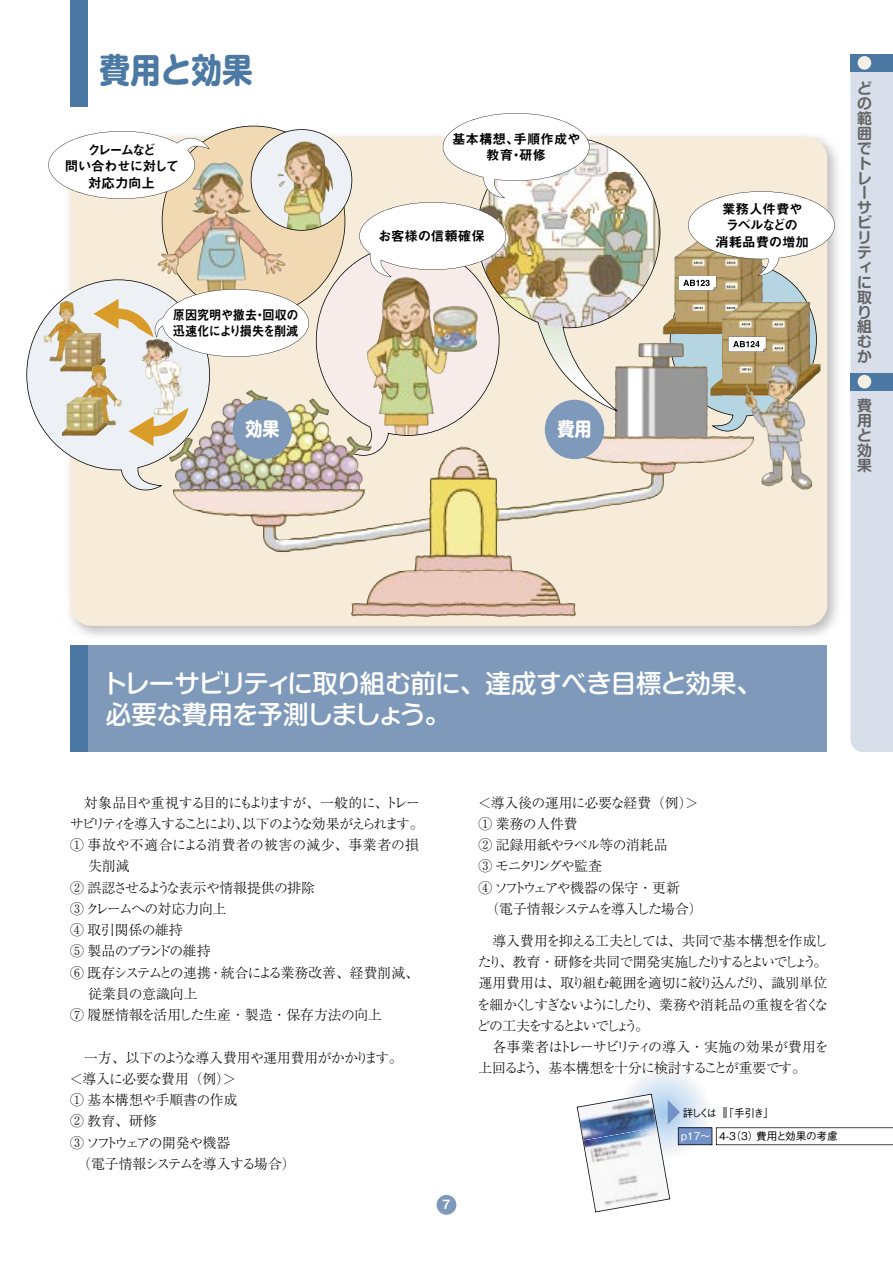
<style>
.page{position:relative;width:893px;height:1263px;background:#fff}
.page>*{position:absolute;margin:0;border:0;box-sizing:border-box;transform-origin:0 0}
.t1{font:700 34.05px "Shin M Go Pro";color:#4b79a3;scale:.9 1}
.t2{font:500 25.5px/30.6px "Shin M Go Pro";letter-spacing:-.03em;color:#fff}
.t3{font:700 18.9px "Shin M Go Pro";color:#fff;scale:.9 1}
.t4{font:700 14.85px/14.9px "Shin M Go Pro De";color:#636363;text-align:justify}
.t5{font:300 13.8px/21.3px "Ryumin Pro";letter-spacing:-.04em;color:#000}
.t6{font:300 13.8px/21.3px "Ryumin Pro";letter-spacing:-.085em;color:#000}
.t7{font:300 13.8px "Ryumin Pro";letter-spacing:-.18em;color:#000}
.t8{font:300 13.8px "Ryumin Pro";color:#000}
.t9{font:300 13.8px "Ryumin Pro";letter-spacing:.01em;color:#000}
.t10{font:300 13.8px "Ryumin Pro";letter-spacing:-.115em;color:#000}
.t11{font:300 13.8px "Ryumin Pro";letter-spacing:-.02em;color:#000}
.t12{font:13.5px/16.2px "Midashi Go Pro MB31";color:#000;text-align:center}
.t13{font:13.5px/16.2px "Midashi Go Pro MB31";letter-spacing:-.03em;color:#000;scale:.9 1}
.t14{font:13.5px/16.2px "Midashi Go Pro MB31";letter-spacing:-.05em;color:#000;text-align:center}
.t15{font:13.5px/16.2px "Midashi Go Pro MB31";letter-spacing:-.03em;color:#000;text-align:center}
.t16{font:12.75px "Midashi Go Pro MB31";color:#fff}
.t17{font:500 10.65px "Gothic BBB Pro";letter-spacing:-.03em;color:#000}
.t18{font:500 10.65px "Gothic BBB Pro";letter-spacing:-.085em;color:#000}
.t19{font:500 10.65px "Gothic BBB Pro";color:#fff}
</style>
<div class="page">
<div style="left:70px;top:137px;width:757px;height:489px;background:#f6ecd9;border-radius:21px"></div>
<img style="left:663px;top:320px;width:7px;height:15px">
<img style="left:761px;top:437px;width:51px;height:53px">
<svg style="left:670px;top:191px;width:165px;height:246px"></svg>
<img style="left:615px;top:343px;width:93px;height:93px">
<img style="left:351px;top:436px;width:403px;height:181px">
<div style="left:545px;top:400px;width:59px;height:59px;background:#7e99ba;border-radius:50%"></div>
<img style="left:589px;top:139px;width:71px;height:272px">
<img style="left:26px;top:113px;width:563px;height:384px">
<svg style="left:618px;top:1066px;width:93px;height:92px"></svg>
<div style="left:70px;top:645px;width:757px;height:107px;background:#7e99ba"></div>
<div style="left:70px;top:645px;width:17px;height:107px;background:#4b79a3"></div>
<svg style="left:577px;top:1094px;width:316px;height:118px"></svg>
<hr style="left:723px;top:1108px;width:4px;height:10px;background:#939393">
<div style="left:437px;top:1195px;width:19px;height:20px;background:#7e99ba;border-radius:50%"></div>
<div style="left:850px;top:72px;width:43px;height:680px;background:#d9dfea"></div>
<div style="left:850px;top:55px;width:43px;height:17px;background:#4b79a3"></div>
<div style="left:850px;top:373px;width:43px;height:17px;background:#4b79a3"></div>
<div style="left:858px;top:56px;width:13px;height:14px;background:#f3efe5;border-radius:50%"></div>
<div style="left:858px;top:375px;width:13px;height:13px;background:#f3efe5;border-radius:50%"></div>
<div style="left:70px;top:0;width:17px;height:106px;background:#4b79a3"></div>
<h1 class="t1" style="left:100px;top:43px;width:172px">費用と効果</h1>
<p class="t14" style="left:65px;top:140px;width:116px">クレームなど<br>問い合わせに対して対応力向上</p>
<p class="t13" style="left:173px;top:305px;width:141px">原因究明や撤去・回収の迅速化により損失を削減</p>
<h3 class="t3" style="left:245px;top:414px;width:39px">効果</h3>
<p class="t12" style="left:452px;top:129px;width:130px">基本構想、手順作成や教育・研修</p>
<p class="t12" style="left:378px;top:226px;width:108px">お客様の信頼確保</p>
<h3 class="t3" style="left:557px;top:414px;width:39px">費用</h3>
<p class="t15" style="left:715px;top:199px;width:95px">業務人件費やラベルなどの<br>消耗品費の増加</p>
<p class="t4" style="left:857px;top:79px;width:16px">どの範囲でトレーサビリティに取り組むか</p>
<p class="t4" style="left:857px;top:396px;width:16px">費用と効果</p>
<h2 class="t2" style="left:102px;top:665px;width:661px">トレーサビリティに取り組む前に、達成すべき目標と効果、必要な費用を予測しましょう。</h2>
<p class="t6" style="left:70px;top:790px;width:351px">　対象品目や重視する目的にもよりますが、一般的に、トレー</p>
<p class="t7" style="left:70px;top:813px;width:355px">サビリティを導入することにより、以下のような効果がえられます。</p>
<p class="t9" style="left:70px;top:834px;width:350px">① 事故や不適合による消費者の被害の減少、事業者の損</p>
<p class="t5" style="left:88px;top:854px;width:43px">失削減</p>
<p class="t5" style="left:70px;top:876px;width:246px">② 誤認させるような表示や情報提供の排除</p>
<p class="t5" style="left:70px;top:897px;width:158px">③ クレームへの対応力向上</p>
<p class="t11" style="left:70px;top:919px;width:114px">④ 取引関係の維持</p>
<p class="t10" style="left:70px;top:940px;width:142px">⑤ 製品のブランドの維持</p>
<p class="t5" style="left:70px;top:961px;width:350px">⑥ 既存システムとの連携・統合による業務改善、経費削減、</p>
<p class="t8" style="left:88px;top:983px;width:111px">従業員の意識向上</p>
<p class="t8" style="left:70px;top:1004px;width:313px">⑦ 履歴情報を活用した生産・製造・保存方法の向上</p>
<p class="t5" style="left:69px;top:1046px;width:335px">　一方、以下のような導入費用や運用費用がかかります。＜導入に必要な費用（例）＞<br>① 基本構想や手順書の作成<br>② 教育、研修<br>③ ソフトウェアの開発や機器<br>　（電子情報システムを導入する場合）</p>
<p class="t16" style="left:443px;top:1194px;width:9px">7</p>
<p class="t5" style="left:478px;top:790px;width:226px">＜導入後の運用に必要な経費（例）＞<br>① 業務の人件費<br>② 記録用紙やラベル等の消耗品<br>③ モニタリングや監査<br>④ ソフトウェアや機器の保守・更新<br>　（電子情報システムを導入した場合）</p>
<p class="t6" style="left:476px;top:929px;width:354px">　導入費用を抑える工夫としては、共同で基本構想を作成したり、教育・研修を共同で開発実施したりするとよいでしょう。運用費用は、取り組む範囲を適切に絞り込んだり、識別単位を細かくしすぎないようにしたり、業務や消耗品の重複を省くなどの工夫をするとよいでしょう。<br>　各事業者はトレーサビリティの導入・実施の効果が費用を上回るよう、基本構想を十分に検討することが重要です。</p>
<p class="t18" style="left:683px;top:1104px;width:36px">詳しくは</p>
<p class="t18" style="left:723px;top:1105px;width:52px">「手引き」</p>
<p class="t19" style="left:679px;top:1127px;width:34px">ｐ17～</p>
<p class="t17" style="left:719px;top:1127px;width:120px">4-3（3）費用と効果の考慮</p>
</div>
